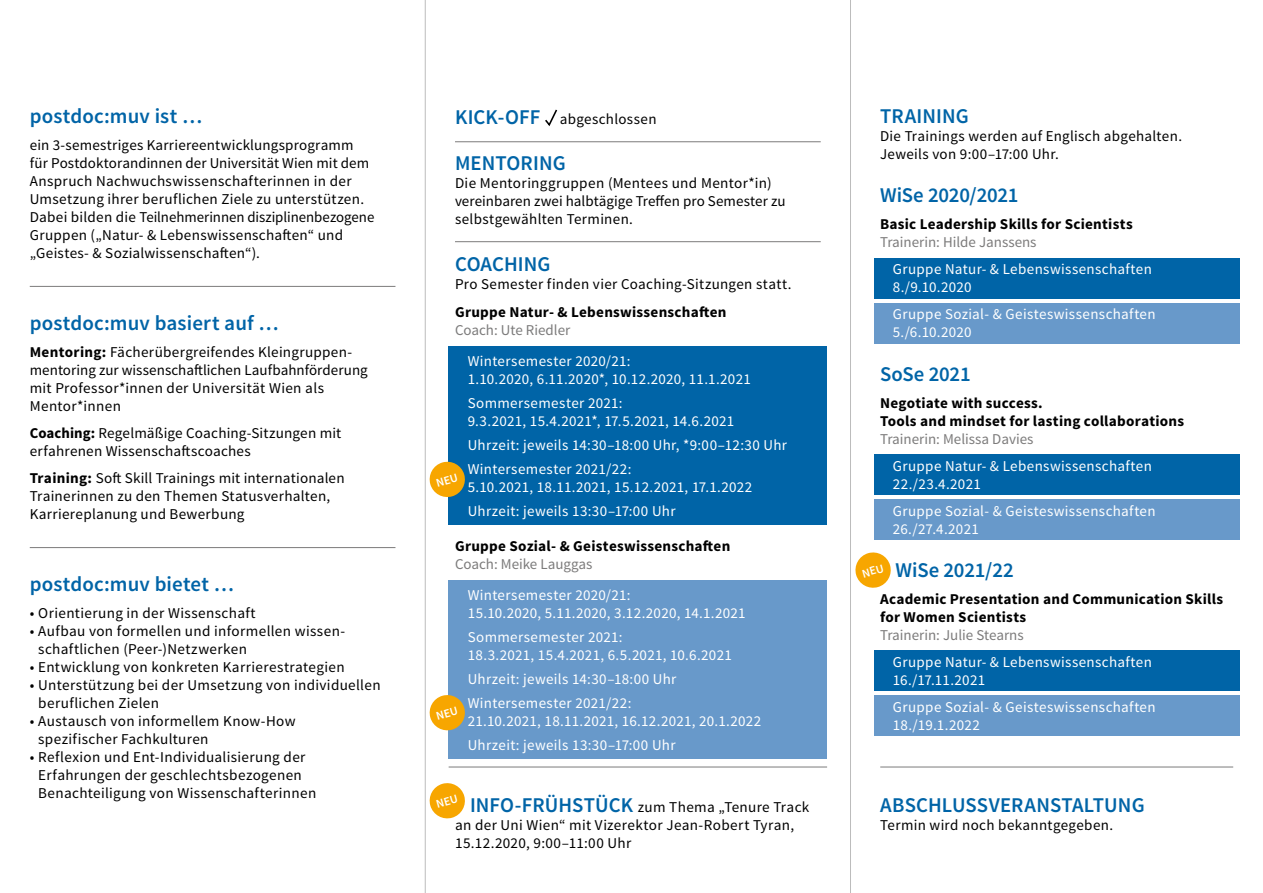
<style>
.page{position:relative;width:1263px;height:893px;background:#fff}
.page>*{position:absolute;margin:0;border:0;box-sizing:border-box;transform-origin:0 0}
.t1{font:600 21px "Source Sans Pro";letter-spacing:.005em;color:#0064a7}
.t2{font:15px/18px "Source Sans Pro";letter-spacing:.02em;color:#000}
.t3{font:15px/18px "Source Sans Pro";letter-spacing:.02em;color:#fff}
.t4{font:700 15px/18px "Source Sans Pro";letter-spacing:.015em;color:#000}
.t5{font:15px "Source Sans Pro";color:#7c7b7b}
.s1{font-weight:700}
.s2{font-weight:600;font-size:21px;color:#0064a7}
</style>
<div class="page">
<div style="left:449px;top:346px;width:378px;height:178px;background:#0064a7"></div>
<div style="left:449px;top:580px;width:378px;height:178px;background:#6899ca"></div>
<div style="left:874px;top:258px;width:365px;height:41px;background:#0064a7"></div>
<div style="left:874px;top:454px;width:365px;height:41px;background:#0064a7"></div>
<div style="left:874px;top:650px;width:365px;height:41px;background:#0064a7"></div>
<div style="left:874px;top:303px;width:365px;height:41px;background:#6899ca"></div>
<div style="left:874px;top:499px;width:365px;height:41px;background:#6899ca"></div>
<div style="left:874px;top:695px;width:365px;height:41px;background:#6899ca"></div>
<hr style="left:30px;top:286px;width:365px;height:1px;background:#7c7b7b">
<hr style="left:30px;top:547px;width:365px;height:1px;background:#7c7b7b">
<svg style="left:545px;top:109px;width:13px;height:17px"></svg>
<hr style="left:455px;top:141px;width:366px;height:1px;background:#7c7b7b">
<hr style="left:455px;top:241px;width:366px;height:1px;background:#7c7b7b">
<hr style="left:449px;top:767px;width:378px;height:1px;background:#7c7b7b">
<hr style="left:880px;top:767px;width:353px;height:1px;background:#7c7b7b">
<hr style="left:425px;top:0;width:1px;height:893px;background:#bcbcbc">
<hr style="left:850px;top:0;width:1px;height:893px;background:#bcbcbc">
<svg style="left:429px;top:460px;width:36px;height:39px"></svg>
<svg style="left:429px;top:693px;width:36px;height:39px"></svg>
<svg style="left:429px;top:783px;width:36px;height:36px"></svg>
<svg style="left:855px;top:552px;width:36px;height:36px"></svg>
<h1 class="t1" style="left:30px;top:103px;width:174px">postdoc:muv ist …</h1>
<p class="t2" style="left:30px;top:136px;width:346px">ein 3-semestriges Karriereentwicklungsprogramm für Postdoktorandinnen der Universität Wien mit dem Anspruch Nachwuchswissenschafterinnen in der Umsetzung ihrer beruflichen Ziele zu unterstützen.<br>Dabei bilden die Teilnehmerinnen disziplinenbezogene Gruppen („Natur- &amp; Lebenswissenschaften“ und „Geistes- &amp; Sozialwissenschaften“).</p>
<h1 class="t1" style="left:30px;top:310px;width:251px">postdoc:muv basiert auf …</h1>
<p class="t2" style="left:30px;top:343px;width:340px"><span class="s1">Mentoring:</span> Fächerübergreifendes Kleingruppen&shy;mentoring zur wissenschaftlichen Laufbahnförderung mit Professor*innen der Universität Wien als Mentor*innen</p>
<p class="t2" style="left:30px;top:424px;width:313px"><span class="s1">Coaching:</span> Regelmäßige Coaching-Sitzungen mit erfahrenen Wissenschaftscoaches</p>
<p class="t2" style="left:30px;top:469px;width:316px"><span class="s1">Training:</span> Soft Skill Trainings mit internationalen<br>Trainerinnen zu den Themen Statusverhalten,<br>Karriereplanung und Bewerbung</p>
<h1 class="t1" style="left:30px;top:571px;width:206px">postdoc:muv bietet …</h1>
<p class="t2" style="left:30px;top:604px;width:227px">• Orientierung in der Wissenschaft</p>
<p class="t2" style="left:38px;top:622px;width:308px;text-indent:-8px">• Aufbau von formellen und informellen wissen&shy;schaftlichen (Peer-)Netzwerken</p>
<p class="t2" style="left:30px;top:658px;width:316px">• Entwicklung von konkreten Karrierestrategien</p>
<p class="t2" style="left:38px;top:676px;width:344px;text-indent:-8px">• Unterstützung bei der Umsetzung von individuellen beruflichen Zielen</p>
<p class="t2" style="left:38px;top:712px;width:259px;text-indent:-9px">• Austausch von informellem Know-How spezifischer Fachkulturen</p>
<p class="t2" style="left:38px;top:748px;width:280px;text-indent:-8px">• Reflexion und Ent-Individualisierung der<br>Erfahrungen der geschlechtsbezogenen<br>Benachteiligung von Wissenschafterinnen</p>
<p class="t2" style="left:455px;top:110px;width:203px"><span class="s2">KICK-OFF</span> abgeschlossen</p>
<h1 class="t1" style="left:455px;top:150px;width:112px">MENTORING</h1>
<p class="t2" style="left:455px;top:175px;width:332px">Die Mentoringgruppen (Mentees und Mentor*in) vereinbaren zwei halbtägige Treffen pro Semester zu selbstgewählten Terminen.</p>
<h1 class="t1" style="left:455px;top:251px;width:97px">COACHING</h1>
<p class="t2" style="left:455px;top:275px;width:338px">Pro Semester finden vier Coaching-Sitzungen statt.</p>
<p class="t4" style="left:455px;top:303px;width:273px">Gruppe Natur- &amp; Lebenswissenschaften</p>
<p class="t5" style="left:455px;top:320px;width:117px">Coach: Ute Riedler</p>
<p class="t3" style="left:468px;top:352px;width:285px">Wintersemester 2020/21:<br>1.10.2020, 6.11.2020*, 10.12.2020, 11.1.2021</p>
<p class="t3" style="left:468px;top:394px;width:268px">Sommersemester 2021:<br>9.3.2021, 15.4.2021*, 17.5.2021, 14.6.2021</p>
<p class="t3" style="left:468px;top:433px;width:321px;line-height:24px">Uhrzeit: jeweils 14:30–18:00 Uhr, *9:00–12:30 Uhr<br>Wintersemester 2021/22:</p>
<p class="t3" style="left:468px;top:475px;width:286px;line-height:24px">5.10.2021, 18.11.2021, 15.12.2021, 17.1.2022<br>Uhrzeit: jeweils 13:30–17:00 Uhr</p>
<p class="t4" style="left:455px;top:537px;width:277px">Gruppe Sozial- &amp; Geisteswissenschaften</p>
<p class="t5" style="left:455px;top:554px;width:139px">Coach: Meike Lauggas</p>
<p class="t3" style="left:468px;top:586px;width:279px">Wintersemester 2020/21:<br>15.10.2020, 5.11.2020, 3.12.2020, 14.1.2021</p>
<p class="t3" style="left:468px;top:628px;width:266px">Sommersemester 2021:<br>18.3.2021, 15.4.2021, 6.5.2021, 10.6.2021</p>
<p class="t3" style="left:468px;top:667px;width:210px;line-height:24px">Uhrzeit: jeweils 14:30–18:00 Uhr<br>Wintersemester 2021/22:</p>
<p class="t3" style="left:468px;top:709px;width:295px;line-height:24px">21.10.2021, 18.11.2021, 16.12.2021, 20.1.2022<br>Uhrzeit: jeweils 13:30–17:00 Uhr</p>
<p class="t2" style="left:455px;top:798px;width:356px;text-indent:15px"><span class="s2">INFO-FRÜHSTÜCK</span> zum Thema „Tenure Track an der Uni Wien“ mit Vizerektor Jean-Robert Tyran,<br>15.12.2020, 9:00–11:00 Uhr</p>
<h1 class="t1" style="left:880px;top:103px;width:90px">TRAINING</h1>
<p class="t2" style="left:880px;top:127px;width:303px">Die Trainings werden auf Englisch abgehalten.<br>Jeweils von 9:00–17:00 Uhr.</p>
<h1 class="t1" style="left:880px;top:182px;width:140px">WiSe 2020/2021</h1>
<p class="t4" style="left:880px;top:216px;width:254px">Basic Leadership Skills for Scientists</p>
<p class="t5" style="left:880px;top:233px;width:158px">Trainerin: Hilde Janssens</p>
<p class="t3" style="left:893px;top:261px;width:261px">Gruppe Natur- &amp; Lebenswissenschaften<br>8./9.10.2020</p>
<p class="t3" style="left:893px;top:306px;width:264px">Gruppe Sozial- &amp; Geisteswissenschaften<br>5./6.10.2020</p>
<h1 class="t1" style="left:880px;top:360px;width:92px">SoSe 2021</h1>
<p class="t4" style="left:880px;top:394px;width:306px">Negotiate with success.<br>Tools and mindset for lasting collaborations</p>
<p class="t5" style="left:880px;top:429px;width:155px">Trainerin: Melissa Davies</p>
<p class="t3" style="left:893px;top:457px;width:261px">Gruppe Natur- &amp; Lebenswissenschaften<br>22./23.4.2021</p>
<p class="t3" style="left:893px;top:502px;width:264px">Gruppe Sozial- &amp; Geisteswissenschaften<br>26./27.4.2021</p>
<h1 class="t1" style="left:895px;top:556px;width:120px">WiSe 2021/22</h1>
<p class="t4" style="left:880px;top:590px;width:345px">Academic Presentation and Communication Skills for Women Scientists</p>
<p class="t5" style="left:880px;top:625px;width:145px">Trainerin: Julie Stearns</p>
<p class="t3" style="left:893px;top:653px;width:261px">Gruppe Natur- &amp; Lebenswissenschaften<br>16./17.11.2021</p>
<p class="t3" style="left:893px;top:698px;width:264px">Gruppe Sozial- &amp; Geisteswissenschaften<br>18./19.1.2022</p>
<h1 class="t1" style="left:880px;top:791px;width:266px">ABSCHLUSSVERANSTALTUNG</h1>
<p class="t2" style="left:880px;top:816px;width:234px">Termin wird noch bekanntgegeben.</p>
</div>
